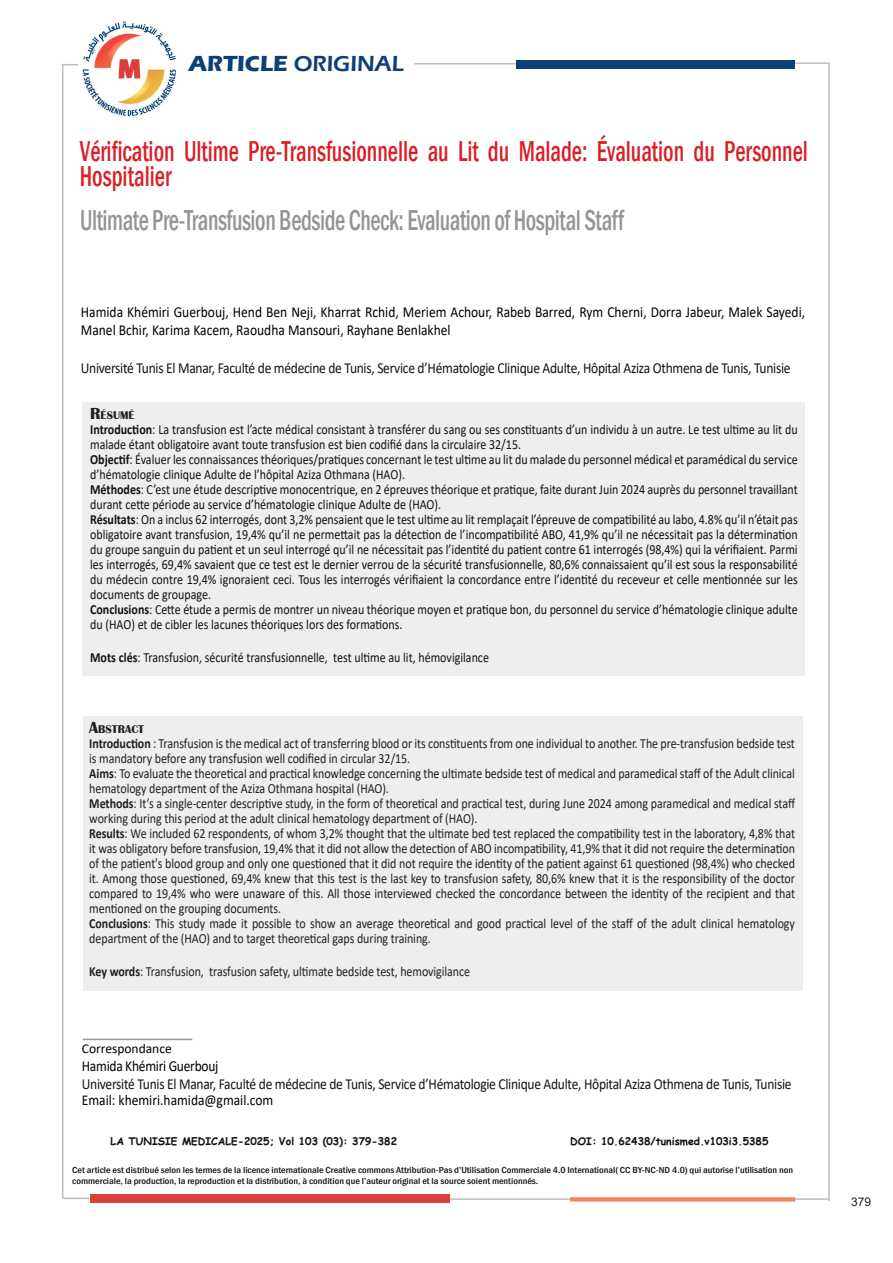
<style>
.page{position:relative;width:893px;height:1263px;background:#fff}
.page>*{position:absolute;margin:0;border:0;box-sizing:border-box;transform-origin:0 0}
.t1{font:500 condensed 29.55px/25.5px "Franklin Gothic";color:#d91f26;scale:.77 1}
.t2{font:500 condensed 29.55px "Franklin Gothic";letter-spacing:-.02em;color:#929595;scale:.77 1}
.t3{font:600 22.5px "Eras ITC";color:#0c4078}
.t4{font:15.3px "Calibri";letter-spacing:-.02em;color:#111314;scale:.88 1}
.t5{font:15.3px/18px "Calibri";color:#000;scale:.88 1}
.t6{font:15.3px "Calibri";letter-spacing:-.02em;color:#000;scale:.88 1}
.t7{font:15px "Calibri";color:#000;scale:.9 1}
.t8{font:13.95px/15px "Calibri";color:#111314;scale:.86 1}
.t9{font:13.95px/15px "Calibri";letter-spacing:-.005em;color:#231f20;scale:.86 1}
.t10{font:13.5px "Calibri";color:#000}
.t11{font:12px "Arial";color:#231f20}
.t12{font:700 11.55px "Britannic";color:#231f20}
.t13{font:700 10.5px "Comic Sans MS";color:#111314}
.t14{font:500 condensed 9px "Franklin Gothic";color:#111314;scale:1.13 1}
.s1{font-weight:700}
.s2{font-size:16.5px}
</style>
<div class="page">
<div style="left:82px;top:402px;width:723px;height:274px;background:#edefed"></div>
<div style="left:83px;top:717px;width:720px;height:274px;background:#edefed"></div>
<hr style="left:83px;top:1039px;width:109px;height:1px;background:#929595">
<div style="left:516px;top:60px;width:278px;height:8px;background:#0c4078"></div>
<svg style="left:62px;top:64px;width:16px;height:1px"></svg>
<hr style="left:62px;top:65px;width:1px;height:1133px;background:#bcbdc0">
<hr style="left:828px;top:64px;width:2px;height:1137px;background:#bcbdc0">
<hr style="left:795px;top:62px;width:35px;height:2px;background:#bcbdc0">
<hr style="left:414px;top:63px;width:102px;height:2px;background:#bcbdc0">
<div style="left:90px;top:1194px;width:359px;height:9px;background:#da3f3f"></div>
<hr style="left:794px;top:1198px;width:35px;height:2px;background:#bcbdc0">
<svg style="left:570px;top:1197px;width:225px;height:4px"></svg>
<hr style="left:450px;top:1198px;width:120px;height:2px;background:#bcbdc0">
<hr style="left:63px;top:1197px;width:26px;height:2px;background:#bcbdc0">
<img style="left:82px;top:21px;width:94px;height:96px">
<p class="t3" style="left:189px;top:51px;width:216px"><span class="s1">ARTICLE</span> ORIGINAL</p>
<p class="t1" style="left:80px;top:138px;width:947px">Vérification Ultime Pre-Transfusionnelle au Lit du Malade: Évaluation du Personnel<br>Hospitalier</p>
<p class="t2" style="left:80px;top:201px;width:708px">Ultimate Pre-Transfusion Bedside Check: Evaluation of Hospital Staff</p>
<p class="t5" style="left:81px;top:302px;width:825px">Hamida Khémiri Guerbouj, Hend Ben Neji, Kharrat Rchid, Meriem Achour, Rabeb Barred, Rym Cherni, Dorra Jabeur, Malek Sayedi,<br>Manel Bchir, Karima Kacem, Raoudha Mansouri, Rayhane Benlakhel</p>
<p class="t4" style="left:81px;top:358px;width:808px">Université Tunis El Manar, Faculté de médecine de Tunis, Service d’Hématologie Clinique Adulte, Hôpital Aziza Othmena de Tunis, Tunisie</p>
<p class="t12" style="left:90px;top:409px;width:46px"><span class="s2">R</span>ÉSUMÉ</p>
<p class="t8" style="left:90px;top:422px;width:824px"><span class="s1">Introduction</span>: La transfusion est l’acte médical consistant à transférer du sang ou ses constituants d’un individu à un autre. Le test ultime au lit du malade étant obligatoire avant toute transfusion est bien codifié dans la circulaire 32/15.</p>
<p class="t8" style="left:90px;top:452px;width:824px"><span class="s1">Objectif</span>: Évaluer les connaissances théoriques/pratiques concernant le test ultime au lit du malade du personnel médical et paramédical du service d’hématologie clinique Adulte de l’hôpital Aziza Othmana (HAO).</p>
<p class="t8" style="left:90px;top:482px;width:824px"><span class="s1">Méthodes</span>: C’est une étude descriptive monocentrique, en 2 épreuves théorique et pratique, faite durant Juin 2024 auprès du personnel travaillant durant cette période au service d’hématologie clinique Adulte de (HAO).</p>
<p class="t8" style="left:90px;top:512px;width:824px;text-align:justify"><span class="s1">Résultats</span>: On a inclus 62 interrogés, dont 3,2% pensaient que le test ultime au lit remplaçait l’épreuve de compatibilité au labo, 4.8% qu’il n’était pas obligatoire avant transfusion, 19,4% qu’il ne permettait pas la détection de l’incompatibilité ABO, 41,9% qu’il ne nécessitait pas la détermination du groupe sanguin du patient et un seul interrogé qu’il ne nécessitait pas l’identité du patient contre 61 interrogés (98,4%) qui la vérifiaient. Parmi les interrogés, 69,4% savaient que ce test est le dernier verrou de la sécurité transfusionnelle, 80,6% connaissaient qu’il est sous la responsabilité du médecin contre 19,4% ignoraient ceci. Tous les interrogés vérifiaient la concordance entre l’identité du receveur et celle mentionnée sur les documents de groupage.</p>
<p class="t8" style="left:90px;top:602px;width:824px"><span class="s1">Conclusions</span>: Cette étude a permis de montrer un niveau théorique moyen et pratique bon, du personnel du service d’hématologie clinique adulte du (HAO) et de cibler les lacunes théoriques lors des formations.</p>
<p class="t8" style="left:90px;top:650px;width:465px"><span class="s1">Mots clés</span>: Transfusion, sécurité transfusionnelle, test ultime au lit, hémovigilance</p>
<p class="t12" style="left:89px;top:723px;width:56px"><span class="s2">A</span>BSTRACT</p>
<p class="t9" style="left:89px;top:735px;width:822px"><span class="s1">Introduction</span> : Transfusion is the medical act of transferring blood or its constituents from one individual to another. The pre-transfusion bedside test is mandatory before any transfusion well codified in circular 32/15.</p>
<p class="t9" style="left:89px;top:765px;width:822px"><span class="s1">Aims</span>: To evaluate the theoretical and practical knowledge concerning the ultimate bedside test of medical and paramedical staff of the Adult clinical hematology department of the Aziza Othmana hospital (HAO).</p>
<p class="t9" style="left:89px;top:795px;width:822px"><span class="s1">Methods</span>: It’s a single-center descriptive study, in the form of theoretical and practical test, during June 2024 among paramedical and medical staff working during this period at the adult clinical hematology department of (HAO).</p>
<p class="t9" style="left:89px;top:825px;width:822px;text-align:justify"><span class="s1">Results</span>: We included 62 respondents, of whom 3,2% thought that the ultimate bed test replaced the compatibility test in the laboratory, 4,8% that it was obligatory before transfusion, 19,4% that it did not allow the detection of ABO incompatibility, 41,9% that it did not require the determination of the patient's blood group and only one questioned that it did not require the identity of the patient against 61 questioned (98,4%) who checked it. Among those questioned, 69,4% knew that this test is the last key to transfusion safety, 80,6% knew that it is the responsibility of the doctor compared to 19,4% who were unaware of this. All those interviewed checked the concordance between the identity of the recipient and that mentioned on the grouping documents.</p>
<p class="t9" style="left:89px;top:915px;width:822px"><span class="s1">Conclusions</span>: This study made it possible to show an average theoretical and good practical level of the staff of the adult clinical hematology department of the (HAO) and to target theoretical gaps during training.</p>
<p class="t9" style="left:89px;top:963px;width:444px"><span class="s1">Key words</span>: Transfusion, trasfusion safety, ultimate bedside test, hemovigilance</p>
<p class="t10" style="left:82px;top:1039px;width:91px">Correspondance</p>
<p class="t6" style="left:82px;top:1055px;width:157px">Hamida Khémiri Guerbouj</p>
<p class="t4" style="left:82px;top:1073px;width:808px">Université Tunis El Manar, Faculté de médecine de Tunis, Service d’Hématologie Clinique Adulte, Hôpital Aziza Othmena de Tunis, Tunisie</p>
<p class="t7" style="left:82px;top:1090px;width:214px">Email: khemiri.hamida@gmail.com</p>
<p class="t13" style="left:111px;top:1133px;width:288px">LA TUNISIE MEDICALE-2025; Vol 103 (03): 379-382</p>
<p class="t13" style="left:570px;top:1133px;width:200px">DOI: 10.62438/tunismed.v103i3.5385</p>
<p class="t14" style="left:72px;top:1164px;width:639px">Cet article est distribué selon les termes de la licence internationale Creative commons Attribution-Pas d’Utilisation Commerciale 4.0 International( CC BY-NC-ND 4.0) qui autorise l’utilisation non</p>
<p class="t14" style="left:72px;top:1175px;width:414px">commerciale, la production, la reproduction et la distribution, à condition que l’auteur original et la source soient mentionnés.</p>
<p class="t11" style="left:851px;top:1194px;width:22px">379</p>
</div>
